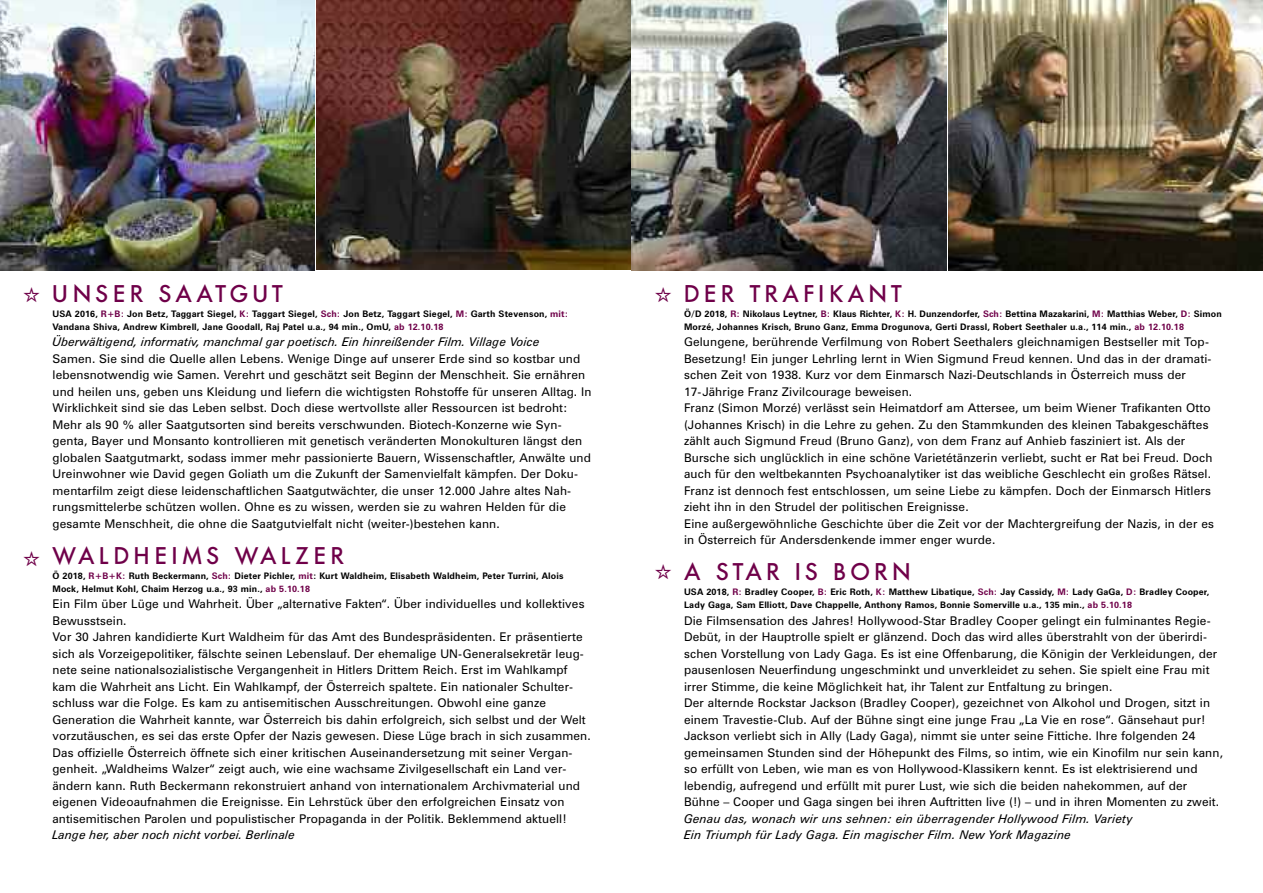
<style>
.page{position:relative;width:1263px;height:893px;background:#fff}
.page>*{position:absolute;margin:0;border:0;box-sizing:border-box;transform-origin:0 0}
.t1{font:500 24px "Futura BQ";letter-spacing:.17em;color:#6f0049}
.t2{font:12px/16.5px "Zurich BT";letter-spacing:.01em;color:#000}
.t3{font:italic 12px/16.5px "Zurich BT";color:#000}
.t4{font:700 9px/12.8px "Zurich BT";letter-spacing:.015em;color:#000}
.s1{color:#6f0049}
</style>
<div class="page">
<img style="left:0;top:0;width:315px;height:270px">
<img style="left:317px;top:0;width:629px;height:270px">
<img style="left:948px;top:0;width:315px;height:270px">
<h1 class="t1" style="left:53px;top:280px;width:232px">UNSER SAATGUT</h1>
<p class="t4" style="left:53px;top:308px;width:517px">USA 2016, <span class="s1">R+B:</span> Jon Betz, Taggart Siegel, <span class="s1">K:</span> Taggart Siegel, <span class="s1">Sch:</span> Jon Betz, Taggart Siegel, <span class="s1">M:</span> Garth Stevenson, <span class="s1">mit:<br></span>Vandana Shiva, Andrew Kimbrell, Jane Goodall, Raj Patel u.a., 94 min., OmU, <span class="s1">ab 12.10.18</span></p>
<p class="t3" style="left:53px;top:335px;width:489px">Überwältigend, informativ, manchmal gar poetisch. Ein hinreißender Film. Village Voice</p>
<p class="t2" style="left:53px;top:351px;width:540px">Samen. Sie sind die Quelle allen Lebens. Wenige Dinge auf unserer Erde sind so kostbar und lebensnotwendig wie Samen. Verehrt und geschätzt seit Beginn der Menschheit. Sie ernähren und heilen uns, geben uns Kleidung und liefern die wichtigsten Rohstoffe für unseren Alltag. In Wirklichkeit sind sie das Leben selbst. Doch diese wertvollste aller Ressourcen ist bedroht:<br>Mehr als 90 % aller Saatgutsorten sind bereits verschwunden. Biotech-Konzerne wie Syn&shy;genta, Bayer und Monsanto kontrollieren mit genetisch veränderten Monokulturen längst den globalen Saatgutmarkt, sodass immer mehr passionierte Bauern, Wissenschaftler, Anwälte und Ureinwohner wie David gegen Goliath um die Zukunft der Samenvielfalt kämpfen. Der Doku&shy;mentarfilm zeigt diese leidenschaftlichen Saatgutwächter, die unser 12.000 Jahre altes Nah&shy;rungsmittelerbe schützen wollen. Ohne es zu wissen, werden sie zu wahren Helden für die gesamte Menschheit, die ohne die Saatgutvielfalt nicht (weiter-)bestehen kann.</p>
<h1 class="t1" style="left:53px;top:542px;width:293px">WALDHEIMS WALZER</h1>
<p class="t4" style="left:53px;top:570px;width:512px">Ö 2018, <span class="s1">R+B+K:</span> Ruth Beckermann, <span class="s1">Sch:</span> Dieter Pichler, <span class="s1">mit</span>: Kurt Waldheim, Elisabeth Waldheim, Peter Turrini, Alois<br>Mock, Helmut Kohl, Chaim Herzog u.a., 93 min., <span class="s1">ab 5.10.18</span></p>
<p class="t2" style="left:52px;top:597px;width:540px">Ein Film über Lüge und Wahrheit. Über „alternative Fakten“. Über individuelles und kollektives Bewusstsein.<br>Vor 30 Jahren kandidierte Kurt Waldheim für das Amt des Bundespräsidenten. Er präsentierte sich als Vorzeigepolitiker, fälschte seinen Lebenslauf. Der ehemalige UN-Generalsekretär leug&shy;nete seine nationalsozialistische Vergangenheit in Hitlers Drittem Reich. Erst im Wahlkampf kam die Wahrheit ans Licht. Ein Wahlkampf, der Österreich spaltete. Ein nationaler Schulter&shy;schluss war die Folge. Es kam zu antisemitischen Ausschreitungen. Obwohl eine ganze Generation die Wahrheit kannte, war Österreich bis dahin erfolgreich, sich selbst und der Welt vorzutäuschen, es sei das erste Opfer der Nazis gewesen. Diese Lüge brach in sich zusammen.<br>Das offizielle Österreich öffnete sich einer kritischen Auseinandersetzung mit seiner Vergan&shy;genheit. „Waldheims Walzer“ zeigt auch, wie eine wachsame Zivilgesellschaft ein Land ver&shy;ändern kann. Ruth Beckermann rekonstruiert anhand von internationalem Archivmaterial und eigenen Videoaufnahmen die Ereignisse. Ein Lehrstück über den erfolgreichen Einsatz von antisemitischen Parolen und populistischer Propaganda in der Politik. Beklemmend aktuell!</p>
<p class="t3" style="left:52px;top:828px;width:244px">Lange her, aber noch nicht vorbei. Berlinale</p>
<h1 class="t1" style="left:684px;top:280px;width:220px">DER TRAFIKANT</h1>
<p class="t4" style="left:684px;top:308px;width:539px">Ö/D 2018, <span class="s1">R:</span> Nikolaus Leytner, <span class="s1">B:</span> Klaus Richter, <span class="s1">K:</span> H. Dunzendorfer, <span class="s1">Sch:</span> Bettina Mazakarini, <span class="s1">M:</span> Matthias Weber, <span class="s1">D:</span> Simon<br>Morzé, Johannes Krisch, Bruno Ganz, Emma Drogunova, Gerti Drassl, Robert Seethaler u.a., 114 min., <span class="s1">ab 12.10.18</span></p>
<p class="t2" style="left:684px;top:335px;width:531px">Gelungene, berührende Verfilmung von Robert Seethalers gleichnamigen Bestseller mit Top-Besetzung! Ein junger Lehrling lernt in Wien Sigmund Freud kennen. Und das in der dramati&shy;schen Zeit von 1938. Kurz vor dem Einmarsch Nazi-Deutschlands in Österreich muss der 17-Jährige Franz Zivilcourage beweisen.<br>Franz (Simon Morzé) verlässt sein Heimatdorf am Attersee, um beim Wiener Trafikanten Otto (Johannes Krisch) in die Lehre zu gehen. Zu den Stammkunden des kleinen Tabakgeschäftes zählt auch Sigmund Freud (Bruno Ganz), von dem Franz auf Anhieb fasziniert ist. Als der Bursche sich unglücklich in eine schöne Varietétänzerin verliebt, sucht er Rat bei Freud. Doch auch für den weltbekannten Psychoanalytiker ist das weibliche Geschlecht ein großes Rätsel.<br>Franz ist dennoch fest entschlossen, um seine Liebe zu kämpfen. Doch der Einmarsch Hitlers zieht ihn in den Strudel der politischen Ereignisse.<br>Eine außergewöhnliche Geschichte über die Zeit vor der Machtergreifung der Nazis, in der es in Österreich für Andersdenkende immer enger wurde.</p>
<h1 class="t1" style="left:684px;top:559px;width:229px">A STAR IS BORN</h1>
<p class="t4" style="left:684px;top:587px;width:527px">USA 2018, <span class="s1">R:</span> Bradley Cooper, <span class="s1">B:</span> Eric Roth, <span class="s1">K:</span> Matthew Libatique, <span class="s1">Sch:</span> Jay Cassidy, <span class="s1">M:</span> Lady GaGa, <span class="s1">D:</span> Bradley Cooper,<br>Lady Gaga, Sam Elliott, Dave Chappelle, Anthony Ramos, Bonnie Somerville u.a., 135 min., <span class="s1">ab 5.10.18</span></p>
<p class="t2" style="left:684px;top:613px;width:540px">Die Filmsensation des Jahres! Hollywood-Star Bradley Cooper gelingt ein fulminantes Regie-Debüt, in der Hauptrolle spielt er glänzend. Doch das wird alles überstrahlt von der überirdi&shy;schen Vorstellung von Lady Gaga. Es ist eine Offenbarung, die Königin der Verkleidungen, der pausenlosen Neuerfindung ungeschminkt und unverkleidet zu sehen. Sie spielt eine Frau mit irrer Stimme, die keine Möglichkeit hat, ihr Talent zur Entfaltung zu bringen.<br>Der alternde Rockstar Jackson (Bradley Cooper), gezeichnet von Alkohol und Drogen, sitzt in einem Travestie-Club. Auf der Bühne singt eine junge Frau „La Vie en rose“. Gänsehaut pur!<br>Jackson verliebt sich in Ally (Lady Gaga), nimmt sie unter seine Fittiche. Ihre folgenden 24 gemeinsamen Stunden sind der Höhepunkt des Films, so intim, wie ein Kinofilm nur sein kann, so erfüllt von Leben, wie man es von Hollywood-Klassikern kennt. Es ist elektrisierend und lebendig, aufregend und erfüllt mit purer Lust, wie sich die beiden nahekommen, auf der Bühne – Cooper und Gaga singen bei ihren Auftritten live (!) – und in ihren Momenten zu zweit.</p>
<p class="t3" style="left:684px;top:811px;width:450px">Genau das, wonach wir uns sehnen: ein überragender Hollywood Film. Variety<br>Ein Triumph für Lady Gaga. Ein magischer Film. New York Magazine</p>
</div>
